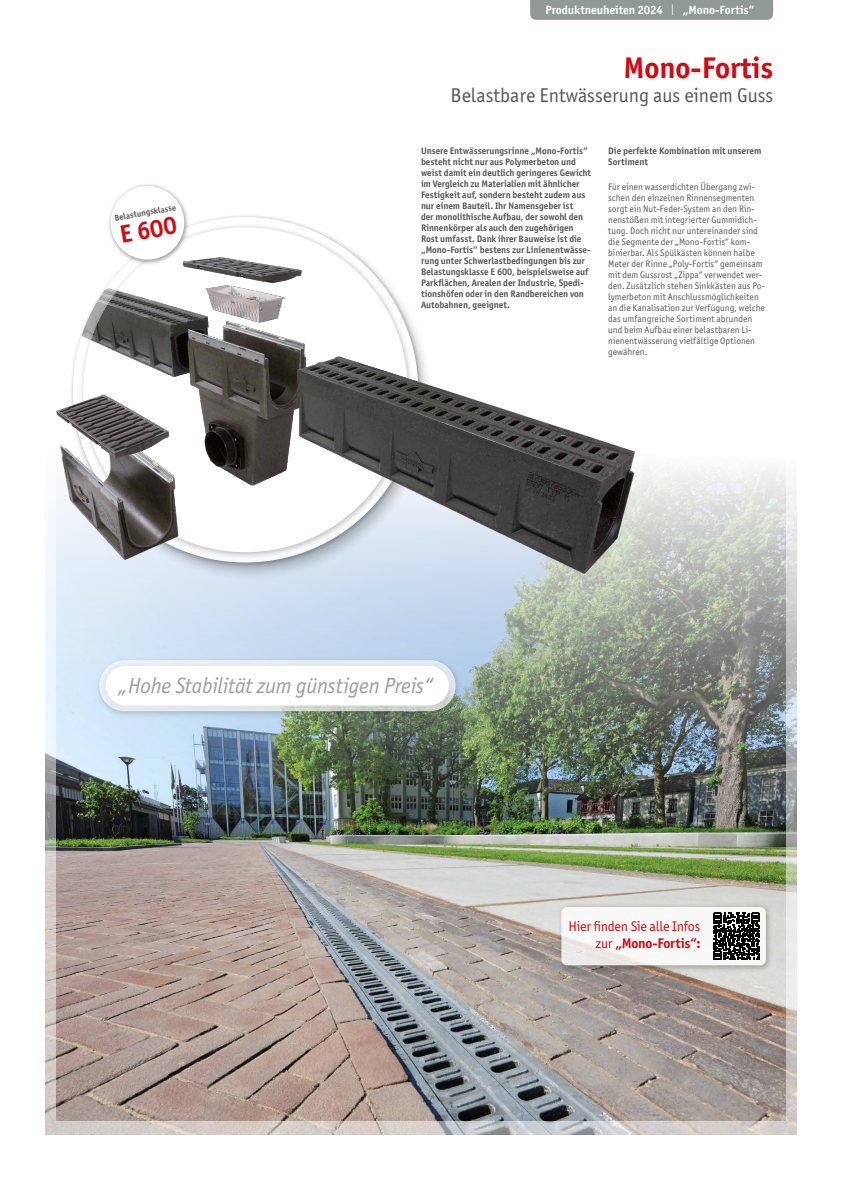
<style>
.page{position:relative;width:842px;height:1191px;background:#fff}
.page>*{position:absolute;margin:0;border:0;box-sizing:border-box;transform-origin:0 0}
.t1{font:700 30px "Officina Sans ITC Pro";color:#d20a11}
.t2{font:700 25px "Officina Sans ITC Pro";color:#d20a11}
.t3{font:italic 22px "Officina Sans ITC Pro";letter-spacing:-.01em;color:#9d9d9c}
.t4{font:20px "Officina Sans ITC Pro";color:#575756}
.t5{font:14px/17px "Officina Sans ITC Pro";letter-spacing:-.015em;color:#d20a11;text-align:right}
.t6{font:700 12px "Officina Sans ITC Pro";letter-spacing:-.01em;color:#fff}
.t7{font:700 9.5px/11px "Officina Sans ITC Pro";letter-spacing:-.005em;color:#575756}
.t8{font:9.5px/11px "Officina Sans ITC Pro";letter-spacing:.005em;color:#575756}
.t9{font:700 8.5px "Officina Sans ITC Pro";color:#575756}
.s1{font-family:"Fira Sans";font-weight:300}
.s2{font-weight:700}
</style>
<div class="page">
<img style="left:45px;top:837px;width:752px;height:297px">
<img style="left:57px;top:837px;width:728px;height:283px">
<img style="left:45px;top:468px;width:752px;height:369px">
<img style="left:45px;top:215px;width:630px;height:441px">
<div style="left:107px;top:182px;width:83px;height:83px;background:#000;opacity:.44"></div>
<svg style="left:108px;top:183px;width:79px;height:80px"></svg>
<div style="left:95px;top:656px;width:368px;height:63px;background:#000;opacity:.25"></div>
<svg style="left:99px;top:660px;width:357px;height:51px;fill:#e3e9ef"></svg>
<div style="left:106px;top:666px;width:343px;height:39px;background:#fff;border-radius:20px"></div>
<div style="left:557px;top:903px;width:216px;height:69px;background:#000;opacity:.35"></div>
<div style="left:561px;top:907px;width:205px;height:58px;background:linear-gradient(to bottom,#fbfcfc,#edeceb);border-radius:6px"></div>
<svg style="left:713px;top:912px;width:47px;height:47px"></svg>
<div style="left:530px;top:0;width:243px;height:20px;background:#909997"></div>
<p class="t6" style="left:545px;top:2px;width:211px">Produktneuheiten 2024 <span class="s1">|</span> „Mono-Fortis“</p>
<p class="t9" style="left:114px;top:213px;width:64px;rotate:-10deg">Belastungsklasse</p>
<h2 class="t2" style="left:117px;top:219px;width:59px;rotate:-10deg">E 600</h2>
<h1 class="t1" style="left:623px;top:50px;width:151px">Mono-Fortis</h1>
<h3 class="t4" style="left:451px;top:84px;width:324px">Belastbare Entwässerung aus einem Guss</h3>
<p class="t7" style="left:421px;top:145px;width:172px">Unsere Entwässerungsrinne „Mono-Fortis“ besteht nicht nur aus Polymerbeton und weist damit ein deutlich geringeres Gewicht im Vergleich zu Materialien mit ähnlicher Festigkeit auf, sondern besteht zudem aus nur einem Bauteil. Ihr Namensgeber ist<br>der monolithische Aufbau, der sowohl den Rinnenkörper als auch den zugehörigen Rost umfasst. Dank ihrer Bauweise ist die „Mono-Fortis“ bestens zur Linienentwässe&shy;rung unter Schwerlastbedingungen bis zur Belastungsklasse E 600, beispielsweise auf Parkflächen, Arealen der Industrie, Spedi&shy;tionshöfen oder in den Randbereichen von Autobahnen, geeignet.</p>
<p class="t7" style="left:608px;top:145px;width:155px">Die perfekte Kombination mit unserem<br>Sortiment</p>
<p class="t8" style="left:608px;top:181px;width:159px">Für einen wasserdichten Übergang zwi&shy;schen den einzelnen Rinnensegmenten sorgt ein Nut-Feder-System an den Rin&shy;nenstößen mit integrierter Gummidich&shy;tung. Doch nicht nur untereinander sind die Segmente der „Mono-Fortis“ kom&shy;binierbar. Als Spülkästen können halbe Meter der Rinne „Poly-Fortis“ gemeinsam mit dem Gussrost „Zippa“ verwendet wer&shy;den. Zusätzlich stehen Sinkkästen aus Po&shy;lymerbeton mit Anschlussmöglichkeiten an die Kanalisation zur Verfügung, welche das umfangreiche Sortiment abrunden und beim Aufbau einer belastbaren Li&shy;nienentwässerung vielfältige Optionen gewähren.</p>
<h3 class="t3" style="left:118px;top:673px;width:317px">„Hohe Stabilität zum günstigen Preis“</h3>
<h3 class="t5" style="left:568px;top:918px;width:134px">Hier finden Sie alle Infos zur <span class="s2">„Mono-Fortis“:</span></h3>
</div>
